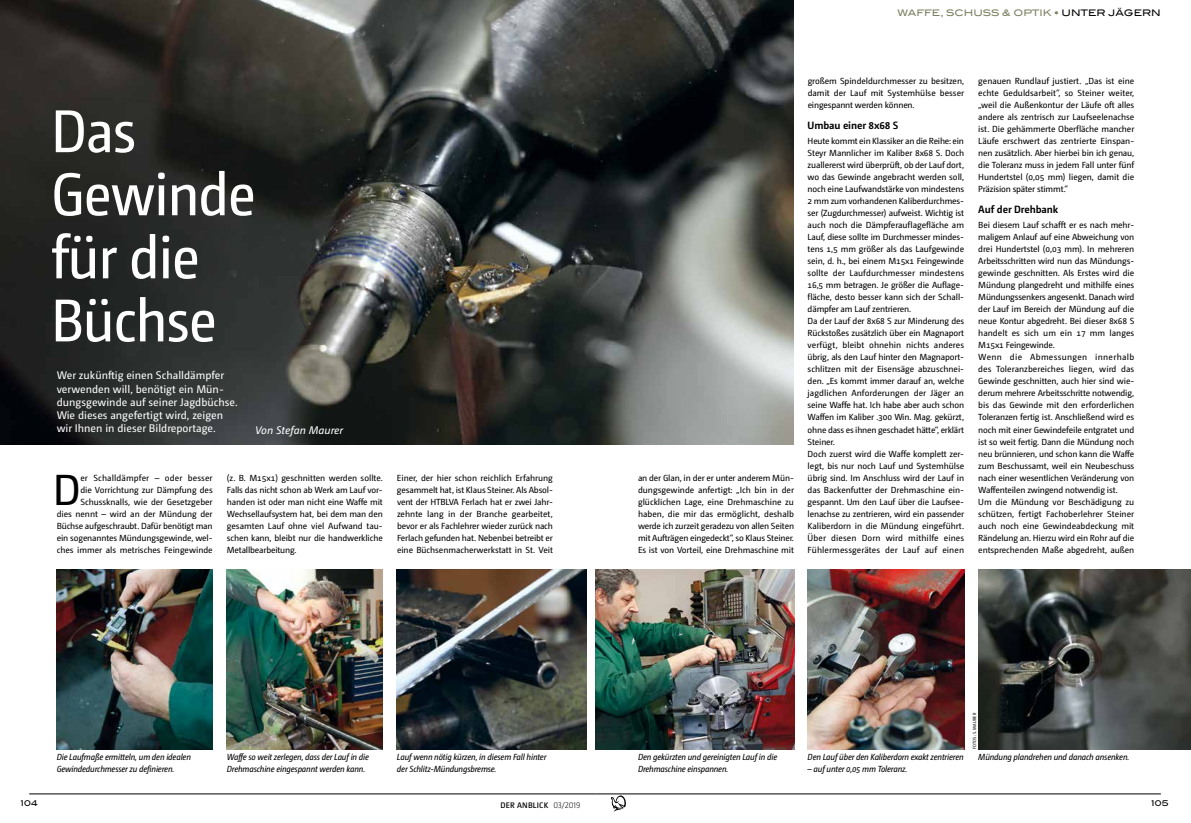
<style>
.page{position:relative;width:1191px;height:823px;background:#fff}
.page>*{position:absolute;margin:0;border:0;box-sizing:border-box;transform-origin:0 0}
.t1{font:60px/63px "Camingo Dos Pro S Cd";letter-spacing:-.02em;color:#fff}
.t2{font:43.3px "Camingo Dos Pro";color:#000}
.t3{font:11px/13.2px "Camingo Dos Pro";color:#fff}
.t4{font:italic 11px "Camingo Dos Pro";color:#fff}
.t5{font:700 10.5px "Camingo Dos Pro";letter-spacing:-.01em;color:#000}
.t6{font:500 9px "Blair ITC";color:#7d7f61}
.t7{font:8.8px/12px "Camingo Dos Pro";letter-spacing:-.015em;color:#000;text-align:justify}
.t8{font:italic 8.8px/12px "Camingo Dos Pro S Cd";letter-spacing:-.015em;color:#000}
.t9{font:600 8px "Camingo Dos Pro";letter-spacing:.025em;color:#000}
.t10{font:500 8px "Blair ITC";letter-spacing:-.005em;color:#000}
.t11{font:4.5px "Camingo Dos Pro S Cd";letter-spacing:.04em;color:#000}
.s1{color:#000}
.s2{font-weight:300}
</style>
<div class="page">
<hr style="left:596px;top:793px;width:564px;height:1px;background:#000">
<hr style="left:29px;top:793px;width:567px;height:1px;background:#000">
<svg style="left:611px;top:795px;width:15px;height:16px"></svg>
<img style="left:57px;top:569px;width:156px;height:179px">
<img style="left:227px;top:569px;width:155px;height:179px">
<img style="left:0;top:0;width:794px;height:444px">
<img style="left:397px;top:569px;width:190px;height:179px">
<img style="left:595px;top:569px;width:199px;height:179px">
<img style="left:807px;top:569px;width:157px;height:179px">
<img style="left:978px;top:569px;width:213px;height:179px">
<p class="t6" style="left:897px;top:8px;width:265px">WAFFE, SCHUSS &amp; OPTIK • <span class="s1">UNTER JÄGERN</span></p>
<h1 class="t1" style="left:51px;top:99px;width:206px">Das<br>Gewinde für die<br>Büchse</h1>
<p class="t3" style="left:57px;top:369px;width:182px">Wer zukünftig einen Schalldämpfer verwenden will, benötigt ein Mün&shy;dungsgewinde auf seiner Jagdbüchse.<br>Wie dieses angefertigt wird, zeigen wir Ihnen in dieser Bildreportage.</p>
<p class="t4" style="left:255px;top:424px;width:89px">Von Stefan Maurer</p>
<p class="t7" style="left:227px;top:471px;width:157px">(z. B. M15x1) geschnitten werden sollte.<br>Falls das nicht schon ab Werk am Lauf vor&shy;handen ist oder man nicht eine Waffe mit Wechsellaufsystem hat, bei dem man den gesamten Lauf ohne viel Aufwand tau&shy;schen kann, bleibt nur die handwerkliche Metallbearbeitung.</p>
<p class="t7" style="left:397px;top:471px;width:157px">Einer, der hier schon reichlich Erfahrung gesammelt hat, ist Klaus Steiner. Als Absol&shy;vent der HTBLVA Ferlach hat er zwei Jahr&shy;zehnte lang in der Branche gearbeitet, bevor er als Fachlehrer wieder zurück nach Ferlach gefunden hat. Nebenbei betreibt er eine Büchsenmacherwerkstatt in St. Veit</p>
<p class="t7" style="left:638px;top:471px;width:158px">an der Glan, in der er unter anderem Mün&shy;dungsgewinde anfertigt: „Ich bin in der glücklichen Lage, eine Drehmaschine zu haben, die mir das ermöglicht, deshalb werde ich zurzeit geradezu von allen Seiten mit Aufträgen eingedeckt“, so Klaus Steiner.<br>Es ist von Vorteil, eine Drehmaschine mit</p>
<p class="t7" style="left:57px;top:471px;width:157px;text-align:right">er Schalldämpfer – oder besser<br>die Vorrichtung zur Dämpfung des Schussknalls, wie der Gesetzgeber<br>dies nennt – wird an der Mündung der Büchse aufgeschraubt. Dafür benötigt man ein sogenanntes Mündungsgewinde, wel&shy;ches immer als metrisches Feingewinde</p>
<h2 class="t2" style="left:53px;top:464px;width:30px">D</h2>
<p class="t7" style="left:807px;top:75px;width:158px">großem Spindeldurchmesser zu besitzen, damit der Lauf mit Systemhülse besser eingespannt werden können.</p>
<p class="t5" style="left:807px;top:119px;width:92px">Umbau einer 8x68 S</p>
<p class="t7" style="left:807px;top:135px;width:158px;text-align:left">Heute kommt ein Klassiker an die Reihe: ein Steyr Mannlicher im Kaliber 8x68 S. Doch zuallererst wird überprüft, ob der Lauf dort, wo das Gewinde angebracht werden soll, noch eine Laufwandstärke von mindestens 2 mm zum vorhandenen Kaliberdurchmes&shy;ser (Zugdurchmesser) aufweist. Wichtig ist auch noch die Dämpferauflagefläche am Lauf, diese sollte im Durchmesser mindes&shy;tens 1,5 mm größer als das Laufgewinde sein, d. h., bei einem M15x1 Feingewinde sollte der Laufdurchmesser mindestens 16,5 mm betragen. Je größer die Auflage&shy;fläche, desto besser kann sich der Schall&shy;dämpfer am Lauf zentrieren.<br>Da der Lauf der 8x68 S zur Minderung des Rückstoßes zusätzlich über ein Magnaport verfügt, bleibt ohnehin nichts anderes übrig, als den Lauf hinter den Magnaport&shy;schlitzen mit der Eisensäge abzuschnei&shy;den. „Es kommt immer darauf an, welche jagdlichen Anforderungen der Jäger an seine Waffe hat. Ich habe aber auch schon Waffen im Kaliber .300 Win. Mag. gekürzt, ohne dass es ihnen geschadet hätte“, erklärt Steiner.<br>Doch zuerst wird die Waffe komplett zer&shy;legt, bis nur noch Lauf und Systemhülse übrig sind. Im Anschluss wird der Lauf in das Backenfutter der Drehmaschine ein&shy;gespannt. Um den Lauf über die Laufsee&shy;lenachse zu zentrieren, wird ein passender Kaliberdorn in die Mündung eingeführt.<br>Über diesen Dorn wird mithilfe eines Fühlermessgerätes der Lauf auf einen</p>
<p class="t7" style="left:978px;top:75px;width:157px">genauen Rundlauf justiert. „Das ist eine echte Geduldsarbeit“, so Steiner weiter, „weil die Außenkontur der Läufe oft alles andere als zentrisch zur Laufseelenachse ist. Die gehämmerte Oberfläche mancher Läufe erschwert das zentrierte Einspan&shy;nen zusätzlich. Aber hierbei bin ich genau, die Toleranz muss in jedem Fall unter fünf Hundertstel (0,05 mm) liegen, damit die Präzision später stimmt.“</p>
<p class="t5" style="left:978px;top:203px;width:81px">Auf der Drehbank</p>
<p class="t7" style="left:978px;top:219px;width:157px;text-align:left">Bei diesem Lauf schafft er es nach mehr&shy;maligem Anlauf auf eine Abweichung von drei Hundertstel (0,03 mm). In mehreren Arbeitsschritten wird nun das Mündungs&shy;gewinde geschnitten. Als Erstes wird die Mündung plangedreht und mithilfe eines Mündungssenkers angesenkt. Danach wird der Lauf im Bereich der Mündung auf die neue Kontur abgedreht. Bei dieser 8x68 S handelt es sich um ein 17 mm langes M15x1 Feingewinde.<br>Wenn die Abmessungen innerhalb des Toleranzbereiches liegen, wird das Gewinde geschnitten, auch hier sind wie&shy;derum mehrere Arbeitsschritte notwendig, bis das Gewinde mit den erforderlichen Toleranzen fertig ist. Anschließend wird es noch mit einer Gewindefeile entgratet und ist so weit fertig. Dann die Mündung noch neu brünnieren, und schon kann die Waffe zum Beschussamt, weil ein Neubeschuss nach einer wesentlichen Veränderung von Waffenteilen zwingend notwendig ist.<br>Um die Mündung vor Beschädigung zu schützen, fertigt Fachoberlehrer Steiner auch noch eine Gewindeabdeckung mit Rändelung an. Hierzu wird ein Rohr auf die entsprechenden Maße abgedreht, außen</p>
<p class="t11" style="left:972px;top:748px;width:38px;rotate:-90deg">FOTOS: S. MAURER</p>
<p class="t8" style="left:57px;top:750px;width:136px">Die Laufmaße ermitteln, um den idealen<br>Gewindedurchmesser zu definieren.</p>
<p class="t8" style="left:227px;top:750px;width:144px">Waffe so weit zerlegen, dass der Lauf in die<br>Drehmaschine eingespannt werden kann.</p>
<p class="t8" style="left:397px;top:750px;width:151px">Lauf wenn nötig kürzen, in diesem Fall hinter der Schlitz-Mündungsbremse.</p>
<p class="t8" style="left:638px;top:750px;width:141px">Den gekürzten und gereinigten Lauf in die<br>Drehmaschine einspannen.</p>
<p class="t8" style="left:807px;top:750px;width:158px">Den Lauf über den Kaliberdorn exakt zentrieren</p>
<p class="t8" style="left:807px;top:762px;width:101px">– auf unter 0,05 mm Toleranz.</p>
<p class="t8" style="left:978px;top:750px;width:153px">Mündung plandrehen und danach ansenken.</p>
<p class="t10" style="left:21px;top:798px;width:18px">104</p>
<p class="t9" style="left:500px;top:799px;width:82px">DER ANBLICK <span class="s2">03/2019</span></p>
<p class="t10" style="left:1151px;top:798px;width:19px">105</p>
</div>
